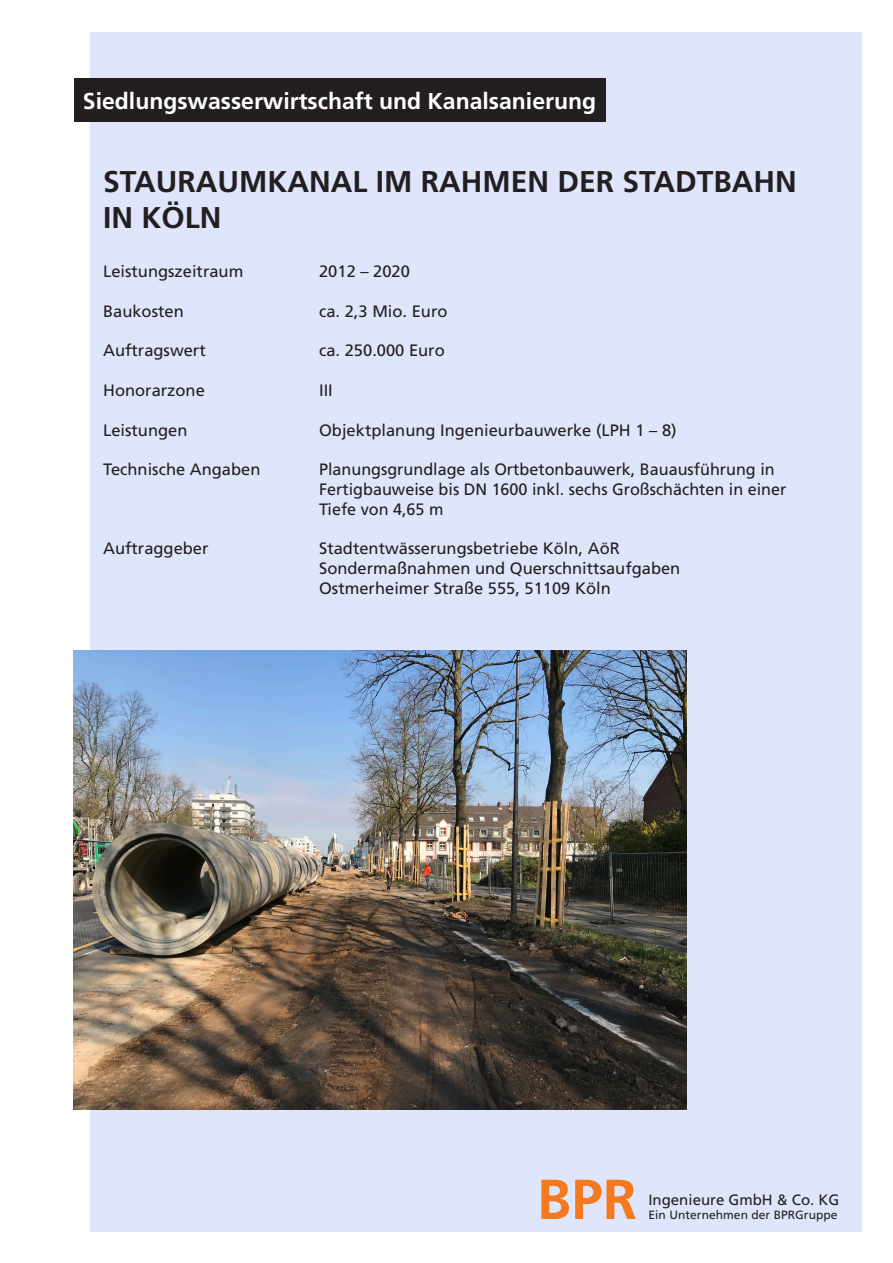
<style>
.page{position:relative;width:893px;height:1263px;background:#fff}
.page>*{position:absolute;margin:0;border:0;box-sizing:border-box;transform-origin:0 0}
.t1{font:700 56.25px "Frutiger LT Std";color:#f47921}
.t2{font:700 30px/36px "Frutiger LT Std";color:#231f20}
.t3{font:700 22.95px "Frutiger LT Std";color:#fff}
.t4{font:16.5px/19.8px "Frutiger LT Std";color:#231f20}
.t5{font:15px "Frutiger LT Std";color:#231f20}
.t6{font:12px "Frutiger LT Std";letter-spacing:.005em;color:#231f20}
</style>
<div class="page">
<div style="left:90px;top:32px;width:771px;height:1200px;background:#dfe6fc"></div>
<div style="left:74px;top:79px;width:531px;height:43px;background:#231f20"></div>
<img style="left:74px;top:650px;width:612px;height:459px">
<p class="t3" style="left:83px;top:88px;width:515px">Siedlungswasserwirtschaft und Kanalsanierung</p>
<p class="t2" style="left:103px;top:163px;width:695px">STAURAUMKANAL IM RAHMEN DER STADTBAHN<br>IN KÖLN</p>
<p class="t4" style="left:103px;top:262px;width:142px">Leistungszeitraum</p>
<p class="t4" style="left:319px;top:262px;width:92px">2012 – 2020</p>
<p class="t4" style="left:103px;top:301px;width:82px">Baukosten</p>
<p class="t4" style="left:319px;top:301px;width:130px">ca. 2,3 Mio. Euro</p>
<p class="t4" style="left:103px;top:341px;width:104px">Auftragswert</p>
<p class="t4" style="left:319px;top:341px;width:127px">ca. 250.000 Euro</p>
<p class="t4" style="left:103px;top:380px;width:103px">Honorarzone</p>
<p class="t4" style="left:319px;top:380px;width:15px">III</p>
<p class="t4" style="left:103px;top:420px;width:86px">Leistungen</p>
<p class="t4" style="left:319px;top:420px;width:359px">Objektplanung Ingenieurbauwerke (LPH 1 – 8)</p>
<p class="t4" style="left:103px;top:460px;width:159px">Technische Angaben</p>
<p class="t4" style="left:319px;top:460px;width:469px">Planungsgrundlage als Ortbetonbauwerk, Bauausführung in<br>Fertigbauweise bis DN 1600 inkl. sechs Großschächten in einer<br>Tiefe von 4,65 m</p>
<p class="t4" style="left:103px;top:539px;width:107px">Auftraggeber</p>
<p class="t4" style="left:319px;top:539px;width:302px">Stadtentwässerungsbetriebe Köln, AöR</p>
<p class="t4" style="left:319px;top:559px;width:363px">Sondermaßnahmen und Querschnittsaufgaben<br>Ostmerheimer Straße 555, 51109 Köln</p>
<p class="t1" style="left:537px;top:1166px;width:102px">BPR</p>
<p class="t5" style="left:648px;top:1191px;width:192px">Ingenieure GmbH &amp; Co. KG</p>
<p class="t6" style="left:648px;top:1208px;width:191px">Ein Unternehmen der BPRGruppe</p>
</div>
